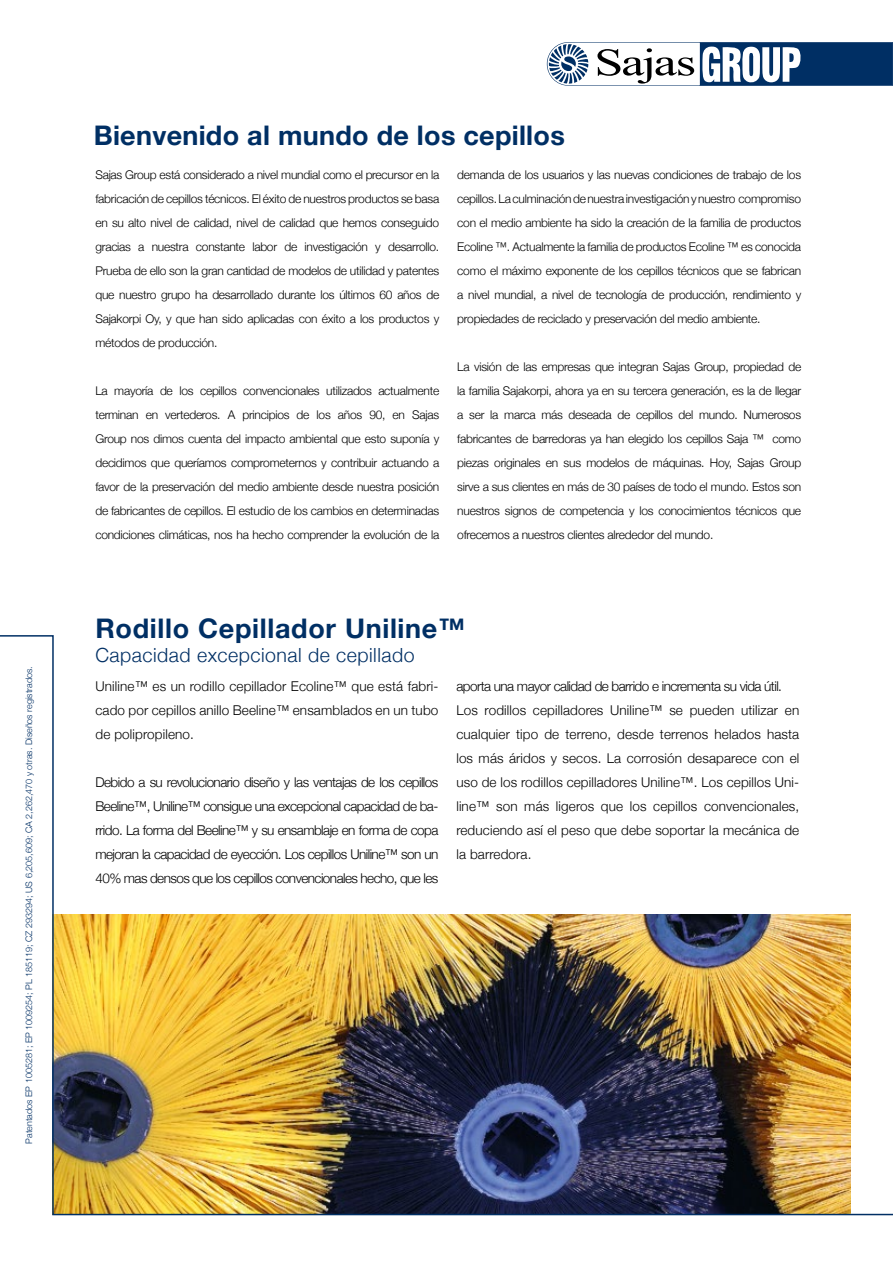
<style>
.page{position:relative;width:893px;height:1263px;background:#fff}
.page>*{position:absolute;margin:0;border:0;box-sizing:border-box;transform-origin:0 0}
.t1{font:700 27px "Helvetica Neue";letter-spacing:.01em;color:#002f64}
.t2{font:300 19.5px "Helvetica Neue";letter-spacing:.025em;color:#002f64}
.t3{font:300 13.5px/24px "Helvetica Neue";letter-spacing:.01em;color:#000;text-align:justify}
.t4{font:300 12px/24px "Helvetica Neue";letter-spacing:-.02em;color:#000;text-align:justify}
.t5{font:300 9px "Helvetica Neue";color:#002f64}
</style>
<div class="page">
<img style="left:0;top:635px;width:893px;height:581px">
<svg style="left:547px;top:42px;width:346px;height:44px"></svg>
<p class="t5" style="left:22px;top:1144px;width:479px;rotate:-90deg">Patentados EP 1005281; EP 1009254; PL 185119; CZ 293294; US 6,205,609; CA 2,262,470 y otras. Diseños registrados.</p>
<h1 class="t1" style="left:94px;top:115px;width:472px">Bienvenido al mundo de los cepillos</h1>
<p class="t4" style="left:95px;top:162px;width:345px">Sajas Group está considerado a nivel mundial como el precursor en la fabricación de cepillos técnicos. El éxito de nuestros productos se basa en su alto nivel de calidad, nivel de calidad que hemos conseguido gracias a nuestra constante labor de investigación y desarrollo.<br>Prueba de ello son la gran cantidad de modelos de utilidad y patentes que nuestro grupo ha desarrollado durante los últimos 60 años de Sajakorpi Oy, y que han sido aplicadas con éxito a los productos y métodos de producción.</p>
<p class="t4" style="left:95px;top:378px;width:345px">La mayoría de los cepillos convencionales utilizados actualmente terminan en vertederos. A principios de los años 90, en Sajas Group nos dimos cuenta del impacto ambiental que esto suponía y decidimos que queríamos comprometernos y contribuir actuando a favor de la preservación del medio ambiente desde nuestra posición de fabricantes de cepillos. El estudio de los cambios en determinadas condiciones climáticas, nos ha hecho comprender la evolución de la</p>
<p class="t4" style="left:457px;top:162px;width:345px">demanda de los usuarios y las nuevas condiciones de trabajo de los cepillos. La culminación de nuestra investigación y nuestro compromiso con el medio ambiente ha sido la creación de la familia de productos Ecoline ™. Actualmente la familia de productos Ecoline ™ es conocida como el máximo exponente de los cepillos técnicos que se fabrican a nivel mundial, a nivel de tecnología de producción, rendimiento y propiedades de reciclado y preservación del medio ambiente.</p>
<p class="t4" style="left:457px;top:354px;width:345px">La visión de las empresas que integran Sajas Group, propiedad de la familia Sajakorpi, ahora ya en su tercera generación, es la de llegar a ser la marca más deseada de cepillos del mundo. Numerosos fabricantes de barredoras ya han elegido los cepillos Saja ™ como piezas originales en sus modelos de máquinas. Hoy, Sajas Group sirve a sus clientes en más de 30 países de todo el mundo. Estos son nuestros signos de competencia y los conocimientos técnicos que ofrecemos a nuestros clientes alrededor del mundo.</p>
<h1 class="t1" style="left:95px;top:607px;width:371px">Rodillo Cepillador Uniline™</h1>
<h2 class="t2" style="left:95px;top:639px;width:321px">Capacidad excepcional de cepillado</h2>
<p class="t3" style="left:95px;top:673px;width:344px">Uniline™ es un rodillo cepillador Ecoline™ que está fabri&shy;cado por cepillos anillo Beeline™ ensamblados en un tubo de polipropileno.</p>
<p class="t3" style="left:95px;top:769px;width:344px">Debido a su revolucionario diseño y las ventajas de los cepillos Beeline™, Uniline™ consigue una excepcional capacidad de ba&shy;rrido. La forma del Beeline™ y su ensamblaje en forma de copa mejoran la capacidad de eyección. Los cepillos Uniline™ son un 40% mas densos que los cepillos convencionales hecho, que les</p>
<p class="t3" style="left:456px;top:673px;width:344px;text-align:left">aporta una mayor calidad de barrido e incrementa su vida útil.<br>Los rodillos cepilladores Uniline™ se pueden utilizar en cualquier tipo de terreno, desde terrenos helados hasta los más áridos y secos. La corrosión desaparece con el uso de los rodillos cepilladores Uniline™. Los cepillos Uni&shy;line™ son más ligeros que los cepillos convencionales, reduciendo así el peso que debe soportar la mecánica de la barredora.</p>
</div>
